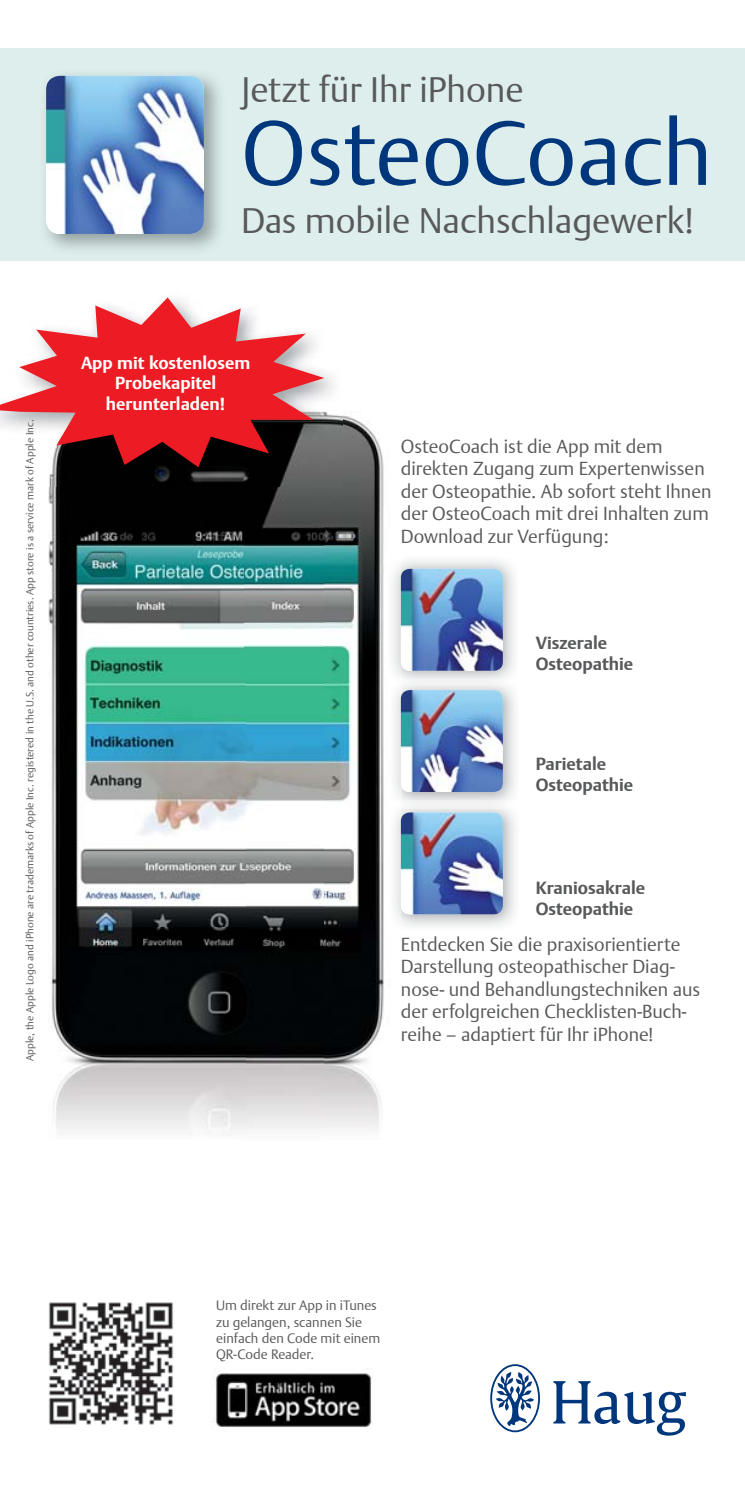
<style>
.page{position:relative;width:745px;height:1489px;background:#fff}
.page>*{position:absolute;margin:0;border:0;box-sizing:border-box;transform-origin:0 0}
.t1{font:300 89.75px "Thieme Argo 2008";color:#00367b}
.t2{font:300 35.25px "Thieme Argo 2008";color:#58595b}
.t3{font:300 18.75px/22.5px "Thieme Argo 2008";color:#58595b}
.t4{font:700 17.5px/21px "Thieme Argo 2008";color:#58595b}
.t5{font:700 17.25px/20.8px "Thieme Argo 2008";color:#fff;text-align:center}
.t6{font:300 13.5px/16.2px "Thieme Argo 2008";color:#58595b}
.t7{font:300 10.25px "Thieme Argo 2008";color:#58595b}
</style>
<div class="page">
<div style="left:0;top:48px;width:744px;height:213px;background:#deeeec"></div>
<img style="left:45px;top:74px;width:175px;height:175px">
<img style="left:46px;top:76px;width:158px;height:158px;border-radius:14px">
<img style="left:323px;top:415px;width:61px;height:716px">
<img style="left:48px;top:487px;width:196px;height:643px">
<img style="left:244px;top:487px;width:79px;height:643px">
<img style="left:393px;top:560px;width:123px;height:367px">
<img style="left:400px;top:812px;width:102px;height:102px;border-radius:9px">
<img style="left:401px;top:800px;width:115px;height:8px">
<svg style="left:393px;top:800px;width:8px;height:8px"></svg>
<img style="left:400px;top:690px;width:102px;height:102px;border-radius:9px">
<img style="left:401px;top:678px;width:115px;height:7px">
<svg style="left:393px;top:678px;width:8px;height:7px"></svg>
<img style="left:400px;top:569px;width:102px;height:101px;border-radius:9px">
<img style="left:49px;top:373px;width:293px;height:114px">
<svg style="left:0;top:297px;width:324px;height:170px;fill:#ed1c24"></svg>
<svg style="left:490px;top:1364px;width:49px;height:67px"></svg>
<svg style="left:553px;top:1381px;width:132px;height:54px"></svg>
<img style="left:213px;top:1373px;width:159px;height:54px">
<img style="left:48px;top:1302px;width:126px;height:123px">
<h2 class="t2" style="left:241px;top:67px;width:284px">Jetzt für Ihr iPhone</h2>
<h1 class="t1" style="left:241px;top:96px;width:472px">OsteoCoach</h1>
<h2 class="t2" style="left:241px;top:198px;width:454px">Das mobile Nachschlagewerk!</h2>
<p class="t7" style="left:23px;top:1060px;width:643px;rotate:-90deg">Apple, the Apple Logo and iPhone are trademarks of Apple Inc. registered in the U.S. and other countries. App store is a service mark of Apple Inc.</p>
<p class="t5" style="left:81px;top:351px;width:171px">App mit kostenlosem<br>Probekapitel herunterladen!</p>
<p class="t3" style="left:400px;top:434px;width:312px">OsteoCoach ist die App mit dem direkten Zugang zum Expertenwissen der Osteopathie. Ab sofort steht Ihnen der OsteoCoach mit drei Inhalten zum Download zur Verfügung:</p>
<p class="t4" style="left:535px;top:632px;width:99px">Viszerale<br>Osteopathie</p>
<p class="t4" style="left:535px;top:753px;width:99px">Parietale<br>Osteopathie</p>
<p class="t4" style="left:535px;top:877px;width:111px">Kraniosakrale<br>Osteopathie</p>
<p class="t3" style="left:400px;top:932px;width:301px">Entdecken Sie die praxisorientierte Darstellung osteopathischer Diag&shy;nose- und Behandlungstechniken aus der erfolgreichen Checklisten-Buch&shy;reihe – adaptiert für Ihr iPhone!</p>
<p class="t6" style="left:216px;top:1296px;width:166px">Um direkt zur App in iTunes zu gelangen, scannen Sie einfach den Code mit einem<br>QR-Code Reader.</p>
</div>
